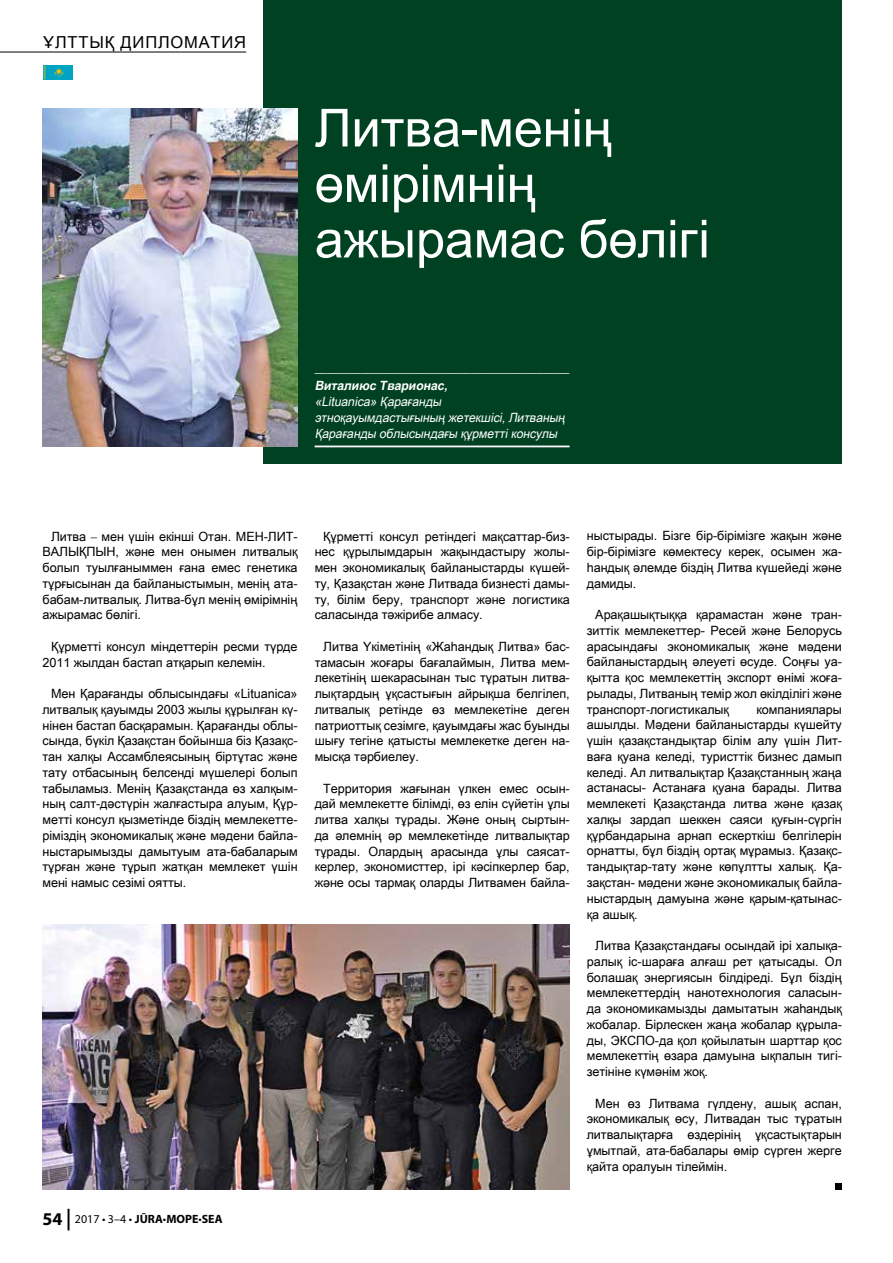
<style>
.page{position:relative;width:893px;height:1263px;background:#fff}
.page>*{position:absolute;margin:0;border:0;box-sizing:border-box;transform-origin:0 0}
.t1{font:52.5px/55.5px "Arial Unicode MS";letter-spacing:-.005em;color:#fff}
.t2{font:900 34.5px "Myriad Pro";color:#fff}
.t3{font:16.5px "Arial Unicode MS";letter-spacing:.05em;color:#000}
.t4{font:600 13.5px "Myriad Pro";color:#fff}
.t5{font:12.75px/15.8px "Arial Unicode MS";letter-spacing:-.005em;color:#000;text-align:justify}
.t6{font:italic 12.75px/15.8px "Arial Unicode MS";color:#fff;scale:.96 1}
.t7{font:italic 700 12.75px "Arial Unicode MS";color:#fff;scale:.96 1}
.t8{font:12px "Myriad Pro";color:#000}
.s1{font-family:"Times New Roman"}
.s2{font-weight:700;font-size:18px}
.s3{font-weight:700;font-size:21.6px}
.s4{font-weight:700}
</style>
<div class="page">
<div style="left:264px;top:0;width:578px;height:464px;background:#004122"></div>
<div style="left:43px;top:65px;width:30px;height:15px;background:#00a4c2"></div>
<svg style="left:54px;top:68px;width:10px;height:9px"></svg>
<svg style="left:44px;top:66px;width:2px;height:13px"></svg>
<hr style="left:0;top:52px;width:246px;height:1px;background:#000">
<img style="left:43px;top:108px;width:255px;height:339px">
<img style="left:43px;top:924px;width:527px;height:266px">
<div style="left:836px;top:1183px;width:6px;height:7px;background:#000"></div>
<p class="t3" style="left:43px;top:30px;width:204px">ҰЛТТЫҚ ДИПЛОМАТИЯ</p>
<h1 class="t1" style="left:315px;top:99px;width:397px">Литва-менің өмірімнің ажырамас бөлігі</h1>
<p class="t4" style="left:315px;top:358px;width:257px">_______________________________________</p>
<p class="t7" style="left:315px;top:376px;width:143px">Виталиюс Тварионас,</p>
<p class="t6" style="left:315px;top:393px;width:265px">«Lituanica» Қарағанды этноқауымдастығының жетекшісі,Литваның</p>
<h2 class="t2" style="left:315px;top:408px;width:256px">_______________</h2>
<p class="t6" style="left:315px;top:425px;width:258px">Қарағанды облысындағы құрметтіконсулы</p>
<p class="t5" style="left:43px;top:528px;width:257px;text-indent:9px">Литва <span class="s1">‒</span> мен үшін екінші Отан. МЕН-ЛИТ-ВАЛЫҚПЫН, және мен онымен литвалық болып туылғаныммен ғана емес генетика тұрғысынан да байланыстымын, менің ата&shy;бабам-литвалық. Литва-бұл менің өмірімнің ажырамас бөлігі.</p>
<p class="t5" style="left:43px;top:638px;width:257px;text-indent:9px">Құрметті консул міндеттерін ресми түрде<br>2011 жылдан бастап атқарып келемін.</p>
<p class="t5" style="left:43px;top:685px;width:257px;text-indent:9px">Мен Қарағанды облысындағы «Lituanica» литвалық қауымды 2003 жылы құрылған кү&shy;нінен бастап басқарамын. Қарағанды облы&shy;сында, бүкіл Қазақстан бойынша біз Қазақс&shy;тан халқы Ассамблеясының біртұтас және тату отбасының белсенді мүшелері болып табыламыз. Менің Қазақстанда өз халқым&shy;ның салт-дәстүрін жалғастыра алуым, Құр&shy;метті консул қызметінде біздің мемлекетте&shy;ріміздің экономикалық және мәдени байла&shy;ныстарымызды дамытуым ата-бабаларым тұрған және тұрып жатқан мемлекет үшін мені намыс сезімі оятты.</p>
<p class="t5" style="left:315px;top:528px;width:257px;text-indent:8px">Құрметті консул ретіндегі мақсаттар-биз&shy;нес құрылымдарын жақындастыру жолы&shy;мен экономикалық байланыстарды күшей&shy;ту, Қазақстан және Литвада бизнесті дамы&shy;ту, білім беру, транспорт және логистика саласында тәжірибе алмасу.</p>
<p class="t5" style="left:315px;top:638px;width:257px;text-indent:9px">Литва Үкіметінің «Жаһандық Литва» бас&shy;тамасын жоғары бағалаймын, Литва мем&shy;лекетінің шекарасынан тыс тұратын литва&shy;лықтардың ұқсастығын айрықша белгілеп, литвалық ретінде өз мемлекетіне деген патриоттық сезімге, қауымдағы жас буынды шығу тегіне қатысты мемлекетке деген на&shy;мысқа тәрбиелеу.</p>
<p class="t5" style="left:315px;top:780px;width:257px;text-indent:9px">Территория жағынан үлкен емес осын&shy;дай мемлекетте білімді, өз елін сүйетін ұлы литва халқы тұрады. Және оның сыртын&shy;да әлемнің әр мемлекетінде литвалықтар тұрады. Олардың арасында ұлы саясат&shy;керлер, экономисттер, ірі кәсіпкерлер бар, және осы тармақ оларды Литвамен байла-</p>
<p class="t8" style="left:43px;top:1211px;width:182px"><span class="s2">54</span> <span class="s3">|</span> 2017 • 3–4 • <span class="s4">JŪRA</span>•<span class="s4">МОРЕ</span>•<span class="s4">SEA</span></p>
<p class="t5" style="left:587px;top:528px;width:257px">ныстырады. Бізге бір-бірімізге жақын және бір-бірімізге көмектесу керек, осымен жа&shy;һандық әлемде біздің Литва күшейеді және дамиды.</p>
<p class="t5" style="left:587px;top:607px;width:257px;text-indent:9px">Арақашықтыққа қарамастан және тран&shy;зиттік мемлекеттер- Ресей және Белорусь арасындағы экономикалық және мәдени байланыстардың әлеуеті өсуде. Соңғы уа&shy;қытта қос мемлекеттің экспорт өнімі жоға&shy;рылады, Литваның темір жол өкілділігі және транспорт-логистикалық</p>
<p class="t5" style="left:587px;top:701px;width:257px;text-indent:170px">компаниялары ашылды. Мәдени байланыстарды күшейту үшін қазақстандықтар білім алу үшін Лит&shy;ваға қуана келеді, туристтік бизнес дамып келеді. Ал литвалықтар Қазақстанның жаңа астанасы- Астанаға қуана барады. Литва мемлекеті Қазақстанда литва және қазақ халқы зардап шеккен саяси қуғын-сүргін құрбандарына арнап ескерткіш белгілерін орнатты, бұл біздің ортақ мұрамыз. Қазақс&shy;тандықтар-тату және көпұлтты халық. Қа&shy;зақстан- мәдени және экономикалық байла&shy;ныстардың дамуына және қарым-қатынас&shy;қа ашық.</p>
<p class="t5" style="left:587px;top:937px;width:257px;text-indent:9px">Литва Қазақстандағы осындай ірі халықа&shy;ралық іс-шараға алғаш рет қатысады. Ол болашақ энергиясын білдіреді. Бұл біздің мемлекеттердің нанотехнология саласын&shy;да экономикамызды дамытатын жаһандық жобалар. Бірлескен жаңа жобалар құрыла&shy;ды, ЭКСПО-да қол қойылатын шарттар қос мемлекеттің өзара дамуына ықпалын тигі&shy;зетініне күмәнім жоқ.</p>
<p class="t5" style="left:587px;top:1095px;width:257px;text-indent:9px">Мен өз Литвама гүлдену, ашық аспан, экономикалық өсу, Литвадан тыс тұратын литвалықтарға өздерінің ұқсастықтарын ұмытпай, ата-бабалары өмір сүрген жерге қайта оралуын тілеймін.</p>
</div>
